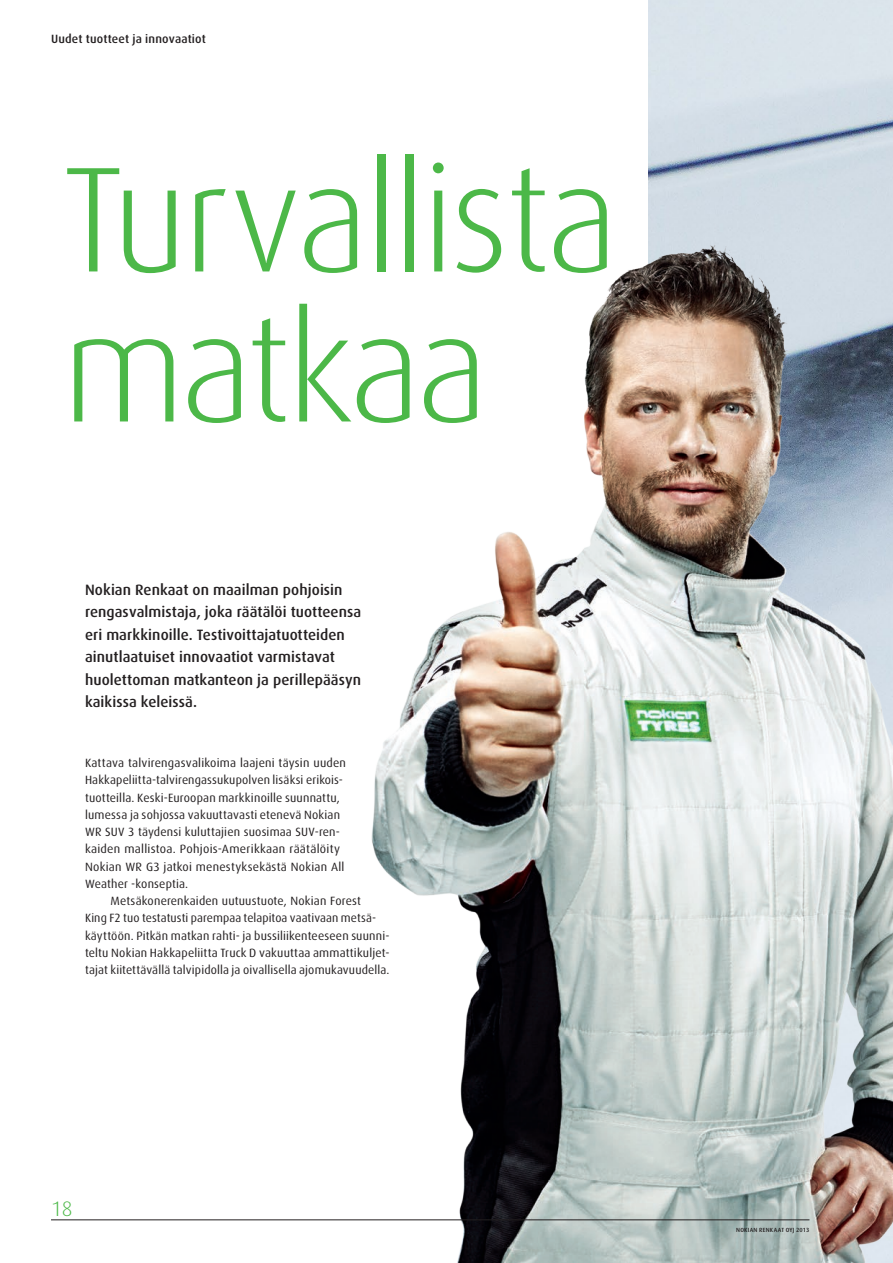
<style>
.page{position:relative;width:893px;height:1263px;background:#fff}
.page>*{position:absolute;margin:0;border:0;box-sizing:border-box;transform-origin:0 0}
.t1{font:300 150px/150px "Dax";letter-spacing:-.03em;color:#4cb848}
.t2{font:300 21px "Dax";color:#4cb848}
.t3{font:500 15px/22.5px "Dax";letter-spacing:.005em;color:#231f20}
.t4{font:12px/17.2px "Dax";letter-spacing:.015em;color:#231f20}
.t5{font:500 12px "Dax";letter-spacing:.015em;color:#231f20}
.t6{font:500 6px "Dax";letter-spacing:.04em;color:#231f20}
</style>
<div class="page">
<img style="left:648px;top:0;width:245px;height:214px">
<img style="left:296px;top:214px;width:597px;height:1049px">
<hr style="left:51px;top:1219px;width:758px;height:1px;background:#231f20">
<p class="t5" style="left:51px;top:32px;width:156px">Uudet tuotteet ja innovaatiot</p>
<h1 class="t1" style="left:63px;top:146px;width:557px">Turvallista matkaa</h1>
<p class="t3" style="left:85px;top:578px;width:278px">Nokian Renkaat on maailman pohjoisin rengasvalmistaja, joka räätälöi tuotteensa eri markkinoille. Testivoittajatuotteiden ainutlaatuiset innovaatiot varmistavat huolettoman matkanteon ja perillepääsyn kaikissa keleissä.</p>
<p class="t4" style="left:85px;top:754px;width:263px">Kattava talvirengasvalikoima laajeni täysin uuden Hakkapeliitta-talvirengassukupolven lisäksi erikois&shy;tuotteilla. Keski-Euroopan markkinoille suunnattu, lumessa ja sohjossa vakuuttavasti etenevä Nokian WR SUV 3 täydensi kuluttajien suosimaa SUV-ren&shy;kaiden mallistoa. Pohjois-Amerikkaan räätälöity Nokian WR G3 jatkoi menestyksekästä Nokian All Weather -konseptia.</p>
<p class="t4" style="left:85px;top:892px;width:306px;text-indent:26px">Metsäkonerenkaiden uutuustuote, Nokian Forest<br>King F2 tuo testatusti parempaa telapitoa vaativaan metsä&shy;käyttöön. Pitkän matkan rahti- ja bussiliikenteeseen suunni&shy;teltu Nokian Hakkapeliitta Truck D vakuuttaa ammattikuljet&shy;tajat kiitettävällä talvipidolla ja oivallisella ajomukavuudella.</p>
<h2 class="t2" style="left:51px;top:1197px;width:23px">18</h2>
<p class="t6" style="left:736px;top:1226px;width:75px">NOKIAN RENKAAT OYJ 2013</p>
</div>
